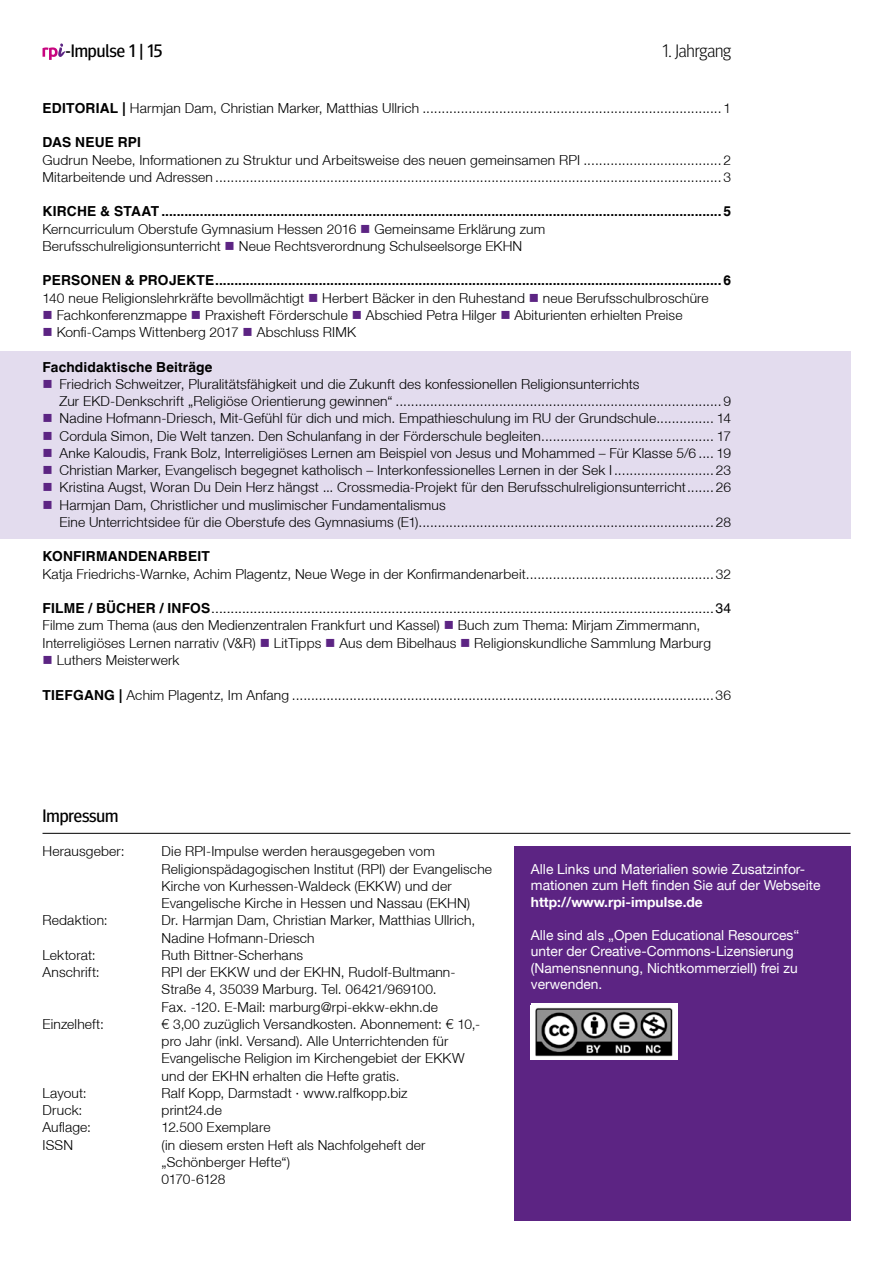
<style>
.page{position:relative;width:893px;height:1263px;background:#fff}
.page>*{position:absolute;margin:0;border:0;box-sizing:border-box;transform-origin:0 0}
.t1{font:18px "Meta Headline OT";letter-spacing:-.005em;color:#000}
.t2{font:300 18px "Meta Headline OT";letter-spacing:-.01em;color:#000}
.t3{font:300 13.8px/17.2px "Helvetica Neue LT";letter-spacing:.01em;color:#000}
.t4{font:700 13.8px "Helvetica LT";letter-spacing:.01em;color:#000}
.t5{font:13.8px/16.5px "Helvetica Neue LT";color:#fff}
.t6{font:13.8px "Helvetica LT";color:#000}
.t7{font:700 13.8px "Helvetica Neue LT";color:#fff}
.s1{font-family:"Helvetica LT";font-weight:700}
.s2{color:#5c2483}
.s3{font-weight:700}
</style>
<div class="page">
<div style="left:0;top:351px;width:850px;height:188px;background:#e3dcee"></div>
<div style="left:514px;top:846px;width:336px;height:374px;background:#5c2483"></div>
<svg style="left:43px;top:43px;width:22px;height:17px"></svg>
<hr style="left:43px;top:833px;width:807px;height:1px;background:#000">
<div style="left:531px;top:1003px;width:146px;height:57px;background:#fff"></div>
<img style="left:535px;top:1007px;width:138px;height:50px">
<h1 class="t1" style="left:65px;top:40px;width:98px">-Impulse 1 | 15</h1>
<h1 class="t2" style="left:662px;top:40px;width:70px">1. Jahrgang</h1>
<p class="t3" style="left:43px;top:99px;width:690px"><span class="s1">EDITORIAL |</span> Harmjan Dam, Christian Marker, Matthias Ullrich ..............................................................................1</p>
<p class="t4" style="left:43px;top:134px;width:100px">DAS NEUE RPI</p>
<p class="t3" style="left:43px;top:151px;width:690px">Gudrun Neebe, Informationen zu Struktur und Arbeitsweise des neuen gemeinsamen RPI ....................................2<br>Mitarbeitende und Adressen ....................................................................................................................................3</p>
<p class="t4" style="left:43px;top:203px;width:690px">KIRCHE &amp; STAAT ..................................................................................................................................................5</p>
<p class="t3" style="left:43px;top:220px;width:504px">Kerncurriculum Oberstufe Gymnasium Hessen 2016 <span class="s2">■</span> Gemeinsame Erklärung zum<br>Berufsschulreligionsunterricht <span class="s2">■</span> Neue Rechtsverordnung Schulseelsorge EKHN</p>
<p class="t4" style="left:43px;top:272px;width:690px">PERSONEN &amp; PROJEKTE....................................................................................................................................6</p>
<p class="t3" style="left:43px;top:289px;width:668px">140 neue Religionslehrkräfte bevollmächtigt <span class="s2">■</span> Herbert Bäcker in den Ruhestand <span class="s2">■</span> neue Berufsschulbroschüre</p>
<p class="t3" style="left:43px;top:306px;width:641px"><span class="s2">■</span> Fachkonferenzmappe <span class="s2">■</span> Praxisheft Förderschule <span class="s2">■</span> Abschied Petra Hilger <span class="s2">■</span> Abiturienten erhielten Preise</p>
<p class="t3" style="left:43px;top:323px;width:315px"><span class="s2">■</span> Konfi-Camps Wittenberg 2017 <span class="s2">■</span> Abschluss RIMK</p>
<p class="t4" style="left:43px;top:358px;width:172px">Fachdidaktische Beiträge</p>
<p class="t3" style="left:60px;top:375px;width:673px;text-indent:-17px"><span class="s2">■</span> Friedrich Schweitzer, Pluralitätsfähigkeit und die Zukunft des konfessionellen Religionsunterrichts<br>Zur EKD-Denkschrift „Religiöse Orientierung gewinnen“ .....................................................................................9</p>
<p class="t3" style="left:43px;top:410px;width:690px"><span class="s2">■</span> Nadine Hofmann-Driesch, Mit-Gefühl für dich und mich. Empathieschulung im RU der Grundschule............... 14</p>
<p class="t3" style="left:43px;top:427px;width:690px"><span class="s2">■</span> Cordula Simon, Die Welt tanzen. Den Schulanfang in der Förderschule begleiten............................................. 17</p>
<p class="t3" style="left:43px;top:444px;width:690px"><span class="s2">■</span> Anke Kaloudis, Frank Bolz, Interreligiöses Lernen am Beispiel von Jesus und Mohammed – Für Klasse 5/6 .... 19</p>
<p class="t3" style="left:42px;top:461px;width:690px"><span class="s2">■</span> Christian Marker, Evangelisch begegnet katholisch – Interkonfessionelles Lernen in der Sek I ..........................23</p>
<p class="t3" style="left:42px;top:479px;width:690px"><span class="s2">■</span> Kristina Augst, Woran Du Dein Herz hängst ... Crossmedia-Projekt für den Berufsschulreligionsunterricht....... 26</p>
<p class="t3" style="left:60px;top:496px;width:673px;text-indent:-17px"><span class="s2">■</span> Harmjan Dam, Christlicher und muslimischer Fundamentalismus<br>Eine Unterrichtsidee für die Oberstufe des Gymnasiums (E1)............................................................................. 28</p>
<p class="t4" style="left:43px;top:548px;width:169px">KONFIRMANDENARBEIT</p>
<p class="t3" style="left:43px;top:565px;width:690px">Katja Friedrichs-Warnke, Achim Plagentz, Neue Wege in der Konfirmandenarbeit.................................................32</p>
<p class="t6" style="left:43px;top:600px;width:690px"><span class="s3">FILME / BÜCHER / INFOS</span>...................................................................................................................................34</p>
<p class="t3" style="left:43px;top:617px;width:670px">Filme zum Thema (aus den Medienzentralen Frankfurt und Kassel) <span class="s2">■</span> Buch zum Thema: Mirjam Zimmermann,<br>Interreligiöses Lernen narrativ (V&amp;R) <span class="s2">■</span> LitTipps <span class="s2">■</span> Aus dem Bibelhaus <span class="s2">■</span> Religionskundliche Sammlung Marburg</p>
<p class="t3" style="left:43px;top:651px;width:139px"><span class="s2">■</span> Luthers Meisterwerk</p>
<p class="t3" style="left:43px;top:686px;width:690px"><span class="s1">TIEFGANG |</span> Achim Plagentz, Im Anfang ..............................................................................................................36</p>
<h1 class="t1" style="left:43px;top:805px;width:77px">Impressum</h1>
<p class="t3" style="left:43px;top:842px;width:84px">Herausgeber:</p>
<p class="t3" style="left:162px;top:842px;width:332px">Die RPI-Impulse werden herausgegeben vom Religionspädagogischen Institut (RPI) der Evangelische Kirche von Kurhessen-Waldeck (EKKW) und der Evangelische Kirche in Hessen und Nassau (EKHN)</p>
<p class="t3" style="left:43px;top:911px;width:67px">Redaktion:</p>
<p class="t3" style="left:162px;top:911px;width:315px">Dr. Harmjan Dam, Christian Marker, Matthias Ullrich,<br>Nadine Hofmann-Driesch</p>
<p class="t3" style="left:43px;top:946px;width:55px">Lektorat:</p>
<p class="t3" style="left:162px;top:946px;width:143px">Ruth Bittner-Scherhans</p>
<p class="t3" style="left:43px;top:963px;width:59px">Anschrift:</p>
<p class="t3" style="left:162px;top:963px;width:295px">RPI der EKKW und der EKHN, Rudolf-Bultmann-<br>Straße 4, 35039 Marburg. Tel. 06421/969100.<br>Fax. -120. E-Mail: marburg@rpi-ekkw-ekhn.de</p>
<p class="t3" style="left:43px;top:1015px;width:63px">Einzelheft:</p>
<p class="t3" style="left:162px;top:1015px;width:320px">€ 3,00 zuzüglich Versandkosten. Abonnement: € 10,- pro Jahr (inkl. Versand). Alle Unterrichtenden für Evangelische Religion im Kirchengebiet der EKKW und der EKHN erhalten die Hefte gratis.</p>
<p class="t3" style="left:43px;top:1084px;width:46px">Layout:</p>
<p class="t3" style="left:162px;top:1084px;width:248px">Ralf Kopp, Darmstadt · www.ralfkopp.biz</p>
<p class="t3" style="left:43px;top:1101px;width:41px">Druck:</p>
<p class="t3" style="left:162px;top:1101px;width:62px">print24.de</p>
<p class="t3" style="left:43px;top:1118px;width:50px">Auflage:</p>
<p class="t3" style="left:162px;top:1118px;width:110px">12.500 Exemplare</p>
<p class="t3" style="left:43px;top:1136px;width:32px">ISSN</p>
<p class="t3" style="left:162px;top:1136px;width:265px">(in diesem ersten Heft als Nachfolgeheft der „Schönberger Hefte“)<br>0170-6128</p>
<p class="t5" style="left:531px;top:860px;width:291px">Alle Links und Materialien sowie Zusatzinfor&shy;mationen zum Heft finden Sie auf der Webseite</p>
<p class="t7" style="left:531px;top:893px;width:173px">http://www.rpi-impulse.de</p>
<p class="t5" style="left:531px;top:926px;width:270px">Alle sind als „Open Educational Resources“ unter der Creative-Commons-Lizensierung (Namensnennung, Nichtkommerziell) frei zu verwenden.</p>
</div>
